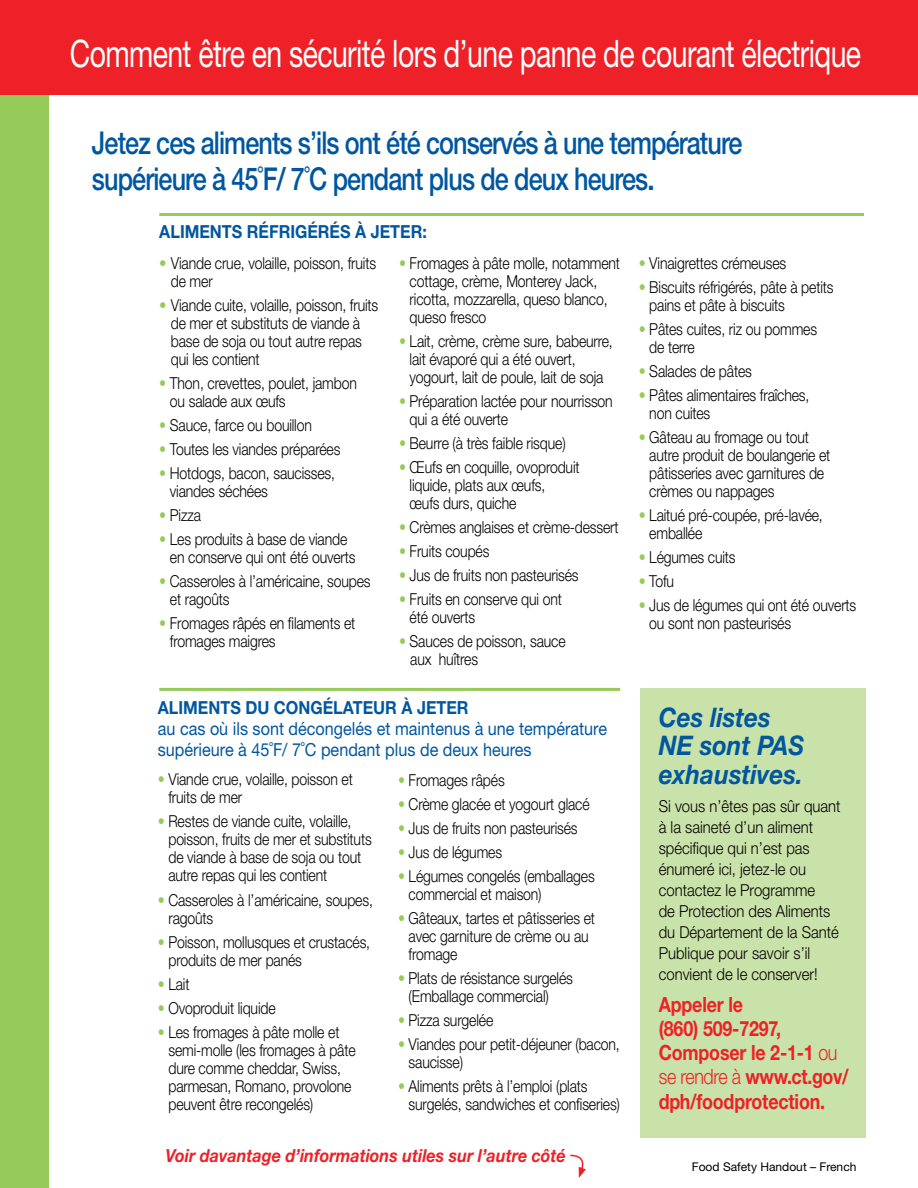
<style>
.page{position:relative;width:918px;height:1188px;background:#fff}
.page>*{position:absolute;margin:0;border:0;box-sizing:border-box;transform-origin:0 0}
.t1{font:37.8px "Helvetica Neue LT Std";letter-spacing:-.02em;color:#fff;scale:.75 1}
.t2{font:500 31.5px/36px "Helvetica Neue LT Std";letter-spacing:-.035em;color:#0057a0;scale:.8 1}
.t3{font:italic 700 27px/28.5px "Helvetica Neue LT Std";color:#0057a0;scale:.9 1}
.t4{font:700 21px/24.3px "Helvetica Neue LT Std";letter-spacing:-.01em;color:#ed2127;scale:.85 1}
.t5{font:18px/21px "Helvetica Neue LT Std";color:#0057a0;scale:.9 1}
.t6{font:700 18px "Helvetica Neue LT Std";color:#0057a0;scale:.9 1}
.t7{font:italic 700 18px "Helvetica Neue LT Std";color:#ed2127;scale:.9 1}
.t8{font:300 16.5px/18px "Helvetica Neue LT Std";letter-spacing:-.01em;color:#000;scale:.85 1}
.t9{font:300 16.5px/21px "Helvetica Neue LT Std";letter-spacing:-.01em;color:#000;scale:.9 1}
.t10{font:12px "Helvetica Neue LT Std";color:#000}
.s1{color:#97cb59}
.s2{font-weight:300}
</style>
<div class="page">
<div style="left:0;top:94px;width:49px;height:1094px;background:#97cb59"></div>
<div style="left:640px;top:688px;width:225px;height:450px;background:#c9e2a9"></div>
<hr style="left:159px;top:688px;width:461px;height:3px;background:#97cb59">
<hr style="left:159px;top:213px;width:705px;height:3px;background:#97cb59">
<svg style="left:570px;top:1154px;width:16px;height:24px"></svg>
<div style="left:0;top:0;width:918px;height:94px;background:#ed2127"></div>
<h1 class="t1" style="left:70px;top:31px;width:1057px">Comment être en sécurité lors d’une panne de courant électrique</h1>
<h2 class="t2" style="left:92px;top:124px;width:815px">Jetez ces aliments s’ils ont été conservés à une température supérieure à 45˚F/ 7˚C pendant plus de deux heures.</h2>
<p class="t6" style="left:159px;top:221px;width:299px">ALIMENTS RÉFRIGÉRÉS À JETER:</p>
<p class="t8" style="left:171px;top:254px;width:243px;text-indent:-12px"><span class="s1">•</span> Viande crue, volaille, poisson, fruits de mer</p>
<p class="t8" style="left:171px;top:296px;width:246px;text-indent:-12px"><span class="s1">•</span> Viande cuite, volaille, poisson, fruits de mer et substituts de viande à base de soja ou tout autre repas qui les contient</p>
<p class="t8" style="left:170px;top:374px;width:222px;text-indent:-11px"><span class="s1">•</span> Thon, crevettes, poulet, jambon ou salade aux œufs</p>
<p class="t8" style="left:159px;top:416px;width:181px"><span class="s1">•</span> Sauce, farce ou bouillon</p>
<p class="t8" style="left:159px;top:440px;width:215px"><span class="s1">•</span> Toutes les viandes préparées</p>
<p class="t8" style="left:170px;top:464px;width:196px;text-indent:-11px"><span class="s1">•</span> Hotdogs, bacon, saucisses, viandes séchées</p>
<p class="t8" style="left:159px;top:506px;width:51px"><span class="s1">•</span> Pizza</p>
<p class="t8" style="left:170px;top:530px;width:220px;text-indent:-11px"><span class="s1">•</span> Les produits à base de viande en conserve qui ont été ouverts</p>
<p class="t8" style="left:170px;top:572px;width:238px;text-indent:-11px"><span class="s1">•</span> Casseroles à l’américaine, soupes et ragoûts</p>
<p class="t8" style="left:170px;top:614px;width:220px;text-indent:-11px"><span class="s1">•</span> Fromages râpés en filaments et fromages maigres</p>
<p class="t8" style="left:410px;top:254px;width:249px;text-indent:-11px"><span class="s1">•</span> Fromages à pâte molle, notamment cottage, crème, Monterey Jack, ricotta, mozzarella, queso blanco, queso fresco</p>
<p class="t8" style="left:410px;top:332px;width:241px;text-indent:-11px"><span class="s1">•</span> Lait, crème, crème sure, babeurre, lait évaporé qui a été ouvert, yogourt, lait de poule, lait de soja</p>
<p class="t8" style="left:410px;top:392px;width:241px;text-indent:-11px"><span class="s1">•</span> Préparation lactée pour nourrisson qui a été ouverte</p>
<p class="t8" style="left:399px;top:434px;width:198px"><span class="s1">•</span> Beurre (à très faible risque)</p>
<p class="t8" style="left:410px;top:458px;width:202px;text-indent:-11px"><span class="s1">•</span> Œufs en coquille, ovoproduit liquide, plats aux œufs,<br>œufs durs, quiche</p>
<p class="t8" style="left:399px;top:518px;width:260px"><span class="s1">•</span> Crèmes anglaises et crème-dessert</p>
<p class="t8" style="left:399px;top:542px;width:108px"><span class="s1">•</span> Fruits coupés</p>
<p class="t8" style="left:399px;top:566px;width:213px"><span class="s1">•</span> Jus de fruits non pasteurisés</p>
<p class="t8" style="left:410px;top:590px;width:181px;text-indent:-11px"><span class="s1">•</span> Fruits en conserve qui ont été ouverts</p>
<p class="t8" style="left:410px;top:632px;width:184px;text-indent:-11px"><span class="s1">•</span> Sauces de poisson, sauce aux huîtres</p>
<p class="t6" style="left:158px;top:697px;width:347px">ALIMENTS DU CONGÉLATEUR À JETER</p>
<p class="t5" style="left:158px;top:718px;width:501px">au cas où ils sont décongelés et maintenus à une température supérieure à 45˚F/ 7˚C pendant plus de deux heures</p>
<p class="t8" style="left:168px;top:770px;width:219px;text-indent:-11px"><span class="s1">•</span> Viande crue, volaille, poisson et fruits de mer</p>
<p class="t8" style="left:168px;top:812px;width:241px;text-indent:-11px"><span class="s1">•</span> Restes de viande cuite, volaille, poisson, fruits de mer et substituts de viande à base de soja ou tout autre repas qui les contient</p>
<p class="t8" style="left:168px;top:890px;width:242px;text-indent:-11px"><span class="s1">•</span> Casseroles à l’américaine, soupes, ragoûts</p>
<p class="t8" style="left:168px;top:932px;width:239px;text-indent:-11px"><span class="s1">•</span> Poisson, mollusques et crustacés, produits de mer panés</p>
<p class="t8" style="left:158px;top:974px;width:39px"><span class="s1">•</span> Lait</p>
<p class="t8" style="left:158px;top:998px;width:140px"><span class="s1">•</span> Ovoproduit liquide</p>
<p class="t8" style="left:168px;top:1022px;width:222px;text-indent:-11px"><span class="s1">•</span> Les fromages à pâte molle et semi-molle (les fromages à pâte dure comme cheddar, Swiss, parmesan, Romano, provolone peuvent être recongelés)</p>
<p class="t8" style="left:398px;top:770px;width:127px"><span class="s1">•</span> Fromages râpés</p>
<p class="t8" style="left:398px;top:794px;width:227px"><span class="s1">•</span> Crème glacée et yogourt glacé</p>
<p class="t8" style="left:398px;top:818px;width:213px"><span class="s1">•</span> Jus de fruits non pasteurisés</p>
<p class="t8" style="left:398px;top:842px;width:124px"><span class="s1">•</span> Jus de légumes</p>
<p class="t8" style="left:409px;top:866px;width:220px;text-indent:-11px"><span class="s1">•</span> Légumes congelés (emballages commercial et maison)</p>
<p class="t8" style="left:409px;top:908px;width:221px;text-indent:-11px"><span class="s1">•</span> Gâteaux, tartes et pâtisseries et avec garniture de crème ou au fromage</p>
<p class="t8" style="left:409px;top:968px;width:195px;text-indent:-11px"><span class="s1">•</span> Plats de résistance surgelés (Emballage commercial)</p>
<p class="t8" style="left:398px;top:1010px;width:114px"><span class="s1">•</span> Pizza surgelée</p>
<p class="t8" style="left:409px;top:1034px;width:250px;text-indent:-11px"><span class="s1">•</span> Viandes pour petit-déjeuner (bacon, saucisse)</p>
<p class="t8" style="left:409px;top:1076px;width:250px;text-indent:-11px"><span class="s1">•</span> Aliments prêts à l’emploi (plats surgelés, sandwiches et confiseries)</p>
<p class="t7" style="left:166px;top:1144px;width:446px">Voir davantage d’informations utiles sur l’autre côté</p>
<p class="t8" style="left:639px;top:254px;width:175px"><span class="s1">•</span> Vinaigrettes crémeuses</p>
<p class="t8" style="left:649px;top:278px;width:218px;text-indent:-11px"><span class="s1">•</span> Biscuits réfrigérés, pâte à petits pains et pâte à biscuits</p>
<p class="t8" style="left:649px;top:320px;width:199px;text-indent:-11px"><span class="s1">•</span> Pâtes cuites, riz ou pommes de terre</p>
<p class="t8" style="left:639px;top:362px;width:135px"><span class="s1">•</span> Salades de pâtes</p>
<p class="t8" style="left:649px;top:386px;width:190px;text-indent:-11px"><span class="s1">•</span> Pâtes alimentaires fraîches, non cuites</p>
<p class="t8" style="left:649px;top:428px;width:214px;text-indent:-11px"><span class="s1">•</span> Gâteau au fromage ou tout autre produit de boulangerie et pâtisseries avec garnitures de crèmes ou nappages</p>
<p class="t8" style="left:649px;top:506px;width:206px;text-indent:-11px"><span class="s1">•</span> Laitué pré-coupée, pré-lavée, emballée</p>
<p class="t8" style="left:639px;top:548px;width:116px"><span class="s1">•</span> Légumes cuits</p>
<p class="t8" style="left:639px;top:572px;width:43px"><span class="s1">•</span> Tofu</p>
<p class="t8" style="left:649px;top:596px;width:245px;text-indent:-11px"><span class="s1">•</span> Jus de légumes qui ont été ouverts ou sont non pasteurisés</p>
<h3 class="t3" style="left:659px;top:703px;width:163px">Ces listes<br>NE sont PAS exhaustives.</h3>
<p class="t9" style="left:659px;top:796px;width:203px">Si vous n’êtes pas sûr quant à la saineté d’un aliment spécifique qui n’est pas énumeré ici, jetez-le ou contactez le Programme<br>de Protection des Aliments du Département de la Santé<br>Publique pour savoir s’il convient de le conserver!</p>
<p class="t4" style="left:659px;top:992px;width:225px">Appeler le<br>(860) 509-7297,<br>Composer le 2-1-1 <span class="s2">ou se rendre à</span> www.ct.gov/ dph/foodprotection.</p>
<p class="t10" style="left:692px;top:1159px;width:166px">Food Safety Handout – French</p>
</div>
